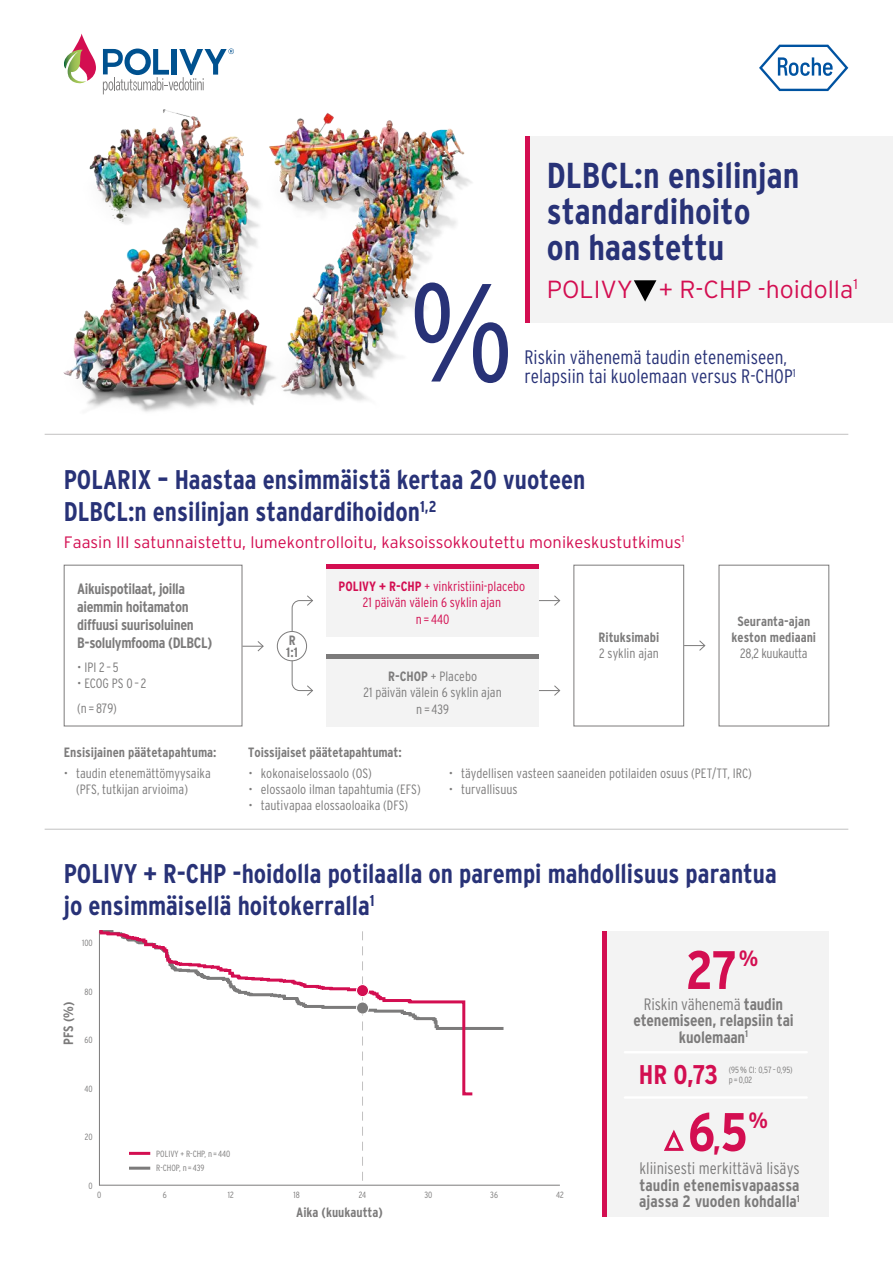
<style>
.page{position:relative;width:893px;height:1263px;background:#fff}
.page>*{position:absolute;margin:0;border:0;box-sizing:border-box;transform-origin:0 0}
.t1{font:300 139.2px "Interstate Condensed";color:#283277}
.t2{font:700 54px "Interstate Condensed";color:#d30e51}
.t3{font:700 36px/36px "Interstate Condensed";color:#283277}
.t4{font:700 27px/31.8px "Interstate Condensed";color:#283277}
.t5{font:700 27px "Interstate Condensed";color:#d30e51}
.t6{font:300 24.75px "Interstate";color:#d30e51}
.t7{font:700 22.05px "Interstate Condensed";color:#d30e51}
.t8{font:300 19.5px/19.5px "Interstate Condensed";color:#283277}
.t9{font:700 16.5px/16.5px "Interstate Condensed";color:#7c7b7b;text-align:center}
.t10{font:300 16.5px "Interstate";color:#d30e51}
.t11{font:300 16.5px "Interstate Condensed";color:#7c7b7b}
.t12{font:700 15px/18px "Interstate Condensed";letter-spacing:-.025em;color:#7c7b7b}
.t13{font:300 13.5px/16.2px "Interstate Condensed";color:#7c7b7b}
.t14{font:700 13.5px/16.2px "Interstate Condensed";color:#7c7b7b;text-align:center}
.t15{font:300 13.5px/16.2px "Interstate Condensed";color:#d30e51;text-align:center}
.t16{font:300 13.5px "Interstate Condensed";letter-spacing:-.02em;color:#7c7b7b}
.t17{font:300 9px/10.8px "Interstate Condensed";color:#7c7b7b}
.s1{font-weight:700}
.s2{font-weight:300}
.s3{font-size:32.4px}
</style>
<div class="page">
<div style="left:602px;top:931px;width:227px;height:286px;background:#f3f3f3"></div>
<div style="left:602px;top:931px;width:5px;height:286px;background:#d30e51"></div>
<hr style="left:99px;top:931px;width:1px;height:254px;background:#7c7b7b">
<hr style="left:99px;top:1185px;width:461px;height:1px;background:#7c7b7b">
<svg style="left:759px;top:45px;width:89px;height:46px"></svg>
<div style="left:530px;top:136px;width:363px;height:186px;background:#f3f3f3"></div>
<img style="left:63px;top:110px;width:409px;height:302px">
<hr style="left:526px;top:136px;width:4px;height:186px;background:#d30e51">
<div style="left:719px;top:565px;width:110px;height:161px;border:1px solid #7c7b7b"></div>
<div style="left:64px;top:565px;width:178px;height:161px;border:1px solid #7c7b7b"></div>
<svg style="left:242px;top:640px;width:22px;height:12px"></svg>
<div style="left:573px;top:565px;width:111px;height:161px;border:1px solid #7c7b7b"></div>
<svg style="left:684px;top:640px;width:22px;height:11px"></svg>
<svg style="left:539px;top:595px;width:22px;height:11px"></svg>
<div style="left:326px;top:569px;width:213px;height:67px;background:#f3f3f3"></div>
<hr style="left:326px;top:565px;width:213px;height:4px;background:#d30e51">
<svg style="left:539px;top:685px;width:22px;height:11px"></svg>
<div style="left:326px;top:659px;width:213px;height:67px;background:#f3f3f3"></div>
<hr style="left:326px;top:655px;width:213px;height:4px;background:#7c7b7b">
<svg style="left:291px;top:595px;width:22px;height:101px"></svg>
<div style="left:277px;top:631px;width:30px;height:30px;background:#fff;border-radius:50%"></div>
<div style="left:277px;top:631px;width:30px;height:30px;border:1px solid #7c7b7b;border-radius:50%"></div>
<hr style="left:45px;top:434px;width:803px;height:1px;background:#c2c1c1">
<hr style="left:45px;top:829px;width:803px;height:1px;background:#c2c1c1">
<svg style="left:664px;top:1129px;width:20px;height:22px"></svg>
<hr style="left:625px;top:1051px;width:182px;height:2px;background:#fff">
<hr style="left:625px;top:1096px;width:182px;height:3px;background:#fff">
<svg style="left:99px;top:930px;width:376px;height:167px"></svg>
<div style="left:356px;top:984px;width:13px;height:12px;background:#d30e51;border-radius:50%"></div>
<div style="left:356px;top:984px;width:13px;height:13px;border:1px solid #fff;border-radius:50%"></div>
<div style="left:356px;top:1002px;width:13px;height:12px;background:#7c7b7b;border-radius:50%"></div>
<div style="left:356px;top:1002px;width:13px;height:12px;border:1px solid #fff;border-radius:50%"></div>
<hr style="left:129px;top:1152px;width:21px;height:3px;background:#d30e51">
<hr style="left:129px;top:1167px;width:21px;height:3px;background:#7c7b7b">
<svg style="left:634px;top:280px;width:22px;height:22px"></svg>
<svg style="left:64px;top:34px;width:32px;height:50px"></svg>
<svg style="left:103px;top:49px;width:131px;height:45px"></svg>
<h1 class="t1" style="left:408px;top:254px;width:107px">%</h1>
<h3 class="t3" style="left:547px;top:157px;width:254px">DLBCL:n ensilinjan standardihoito<br>on haastettu</h3>
<h3 class="t6" style="left:547px;top:275px;width:313px">POLIVY + R-CHP -hoidolla<sup>1</sup></h3>
<h3 class="t8" style="left:524px;top:347px;width:272px">Riskin vähenemä taudin etenemiseen, relapsiin tai kuolemaan versus R-CHOP<sup>1</sup></h3>
<h3 class="t4" style="left:64px;top:463px;width:523px">POLARIX – Haastaa ensimmäistä kertaa 20 vuoteen<br>DLBCL:n ensilinjan standardihoidon<sup>1,2</sup></h3>
<p class="t10" style="left:64px;top:533px;width:622px">Faasin III satunnaistettu, lumekontrolloitu, kaksoissokkoutettu monikeskustutkimus<sup>1</sup></p>
<p class="t12" style="left:77px;top:579px;width:136px">Aikuispotilaat, joilla aiemmin hoitamaton diffuusi suurisoluinen<br>B-solulymfooma (DLBCL)</p>
<p class="t13" style="left:77px;top:659px;width:43px">• IPI 2–5</p>
<p class="t13" style="left:77px;top:671px;width:71px;line-height:24.9px">• ECOG PS 0 – 2 (n = 879)</p>
<p class="t14" style="left:286px;top:634px;width:13px;line-height:11.9px;text-align:left">R<br>1:1</p>
<p class="t15" style="left:339px;top:578px;width:188px"><span class="s1">POLIVY + R-CHP</span> + vinkristiini-placebo<br>21 päivän välein 6 syklin ajan<br>n=440</p>
<p class="t13" style="left:364px;top:668px;width:140px;text-align:center"><span class="s1">R-CHOP</span> + Placebo<br>21 päivän välein 6 syklin ajan n=439</p>
<p class="t14" style="left:599px;top:629px;width:62px">Rituksimabi</p>
<p class="t13" style="left:599px;top:645px;width:61px">2 syklin ajan</p>
<p class="t14" style="left:731px;top:613px;width:86px">Seuranta-ajan keston mediaani</p>
<p class="t16" style="left:740px;top:646px;width:69px">28,2 kuukautta</p>
<p class="t14" style="left:248px;top:744px;width:155px">Toissijaiset päätetapahtumat:</p>
<p class="t14" style="left:64px;top:744px;width:154px">Ensisijainen päätetapahtuma:</p>
<p class="t13" style="left:76px;top:765px;width:136px;text-indent:-12px">• taudin etenemättömyysaika (PFS, tutkijan arvioima)</p>
<p class="t13" style="left:249px;top:765px;width:125px">• kokonaiselossaolo (OS)</p>
<p class="t13" style="left:249px;top:781px;width:174px">• elossaolo ilman tapahtumia (EFS)</p>
<p class="t13" style="left:249px;top:797px;width:161px">• tautivapaa elossaoloaika (DFS)</p>
<p class="t13" style="left:449px;top:765px;width:305px">• täydellisen vasteen saaneiden potilaiden osuus (PET/TT, IRC)</p>
<p class="t13" style="left:449px;top:781px;width:70px">• turvallisuus</p>
<h3 class="t4" style="left:64px;top:857px;width:715px">POLIVY + R-CHP -hoidolla potilaalla on parempi mahdollisuus parantua jo ensimmäisellä hoitokerralla<sup>1</sup></h3>
<p class="t17" style="left:82px;top:937px;width:12px">100</p>
<p class="t14" style="left:60px;top:1045px;width:44px;rotate:-90deg">PFS (%)</p>
<p class="t17" style="left:85px;top:986px;width:10px">80</p>
<p class="t17" style="left:85px;top:1034px;width:10px">60</p>
<p class="t17" style="left:85px;top:1083px;width:10px">40</p>
<p class="t17" style="left:85px;top:1132px;width:9px">20</p>
<p class="t17" style="left:89px;top:1180px;width:6px">0</p>
<p class="t17" style="left:156px;top:1146px;width:76px;line-height:14.9px">POLIVY + R-CHP, n = 440<br>R-CHOP, n = 439</p>
<p class="t17" style="left:97px;top:1189px;width:6px">0</p>
<p class="t17" style="left:163px;top:1189px;width:5px">6</p>
<p class="t17" style="left:228px;top:1189px;width:7px">12</p>
<p class="t17" style="left:294px;top:1189px;width:8px">18</p>
<p class="t17" style="left:359px;top:1189px;width:9px">24</p>
<p class="t17" style="left:424px;top:1189px;width:9px">30</p>
<p class="t17" style="left:490px;top:1189px;width:9px">36</p>
<p class="t17" style="left:556px;top:1189px;width:9px">42</p>
<p class="t14" style="left:296px;top:1204px;width:88px">Aika (kuukautta)</p>
<h2 class="t2" style="left:686px;top:940px;width:52px">27</h2>
<h3 class="t7" style="left:739px;top:946px;width:20px">%</h3>
<p class="t9" style="left:633px;top:995px;width:162px"><span class="s2">Riskin vähenemä</span> taudin etenemiseen, relapsiin tai kuolemaan<sup>1</sup></p>
<h3 class="t5" style="left:639px;top:1060px;width:81px">HR 0,73</h3>
<p class="t17" style="left:729px;top:1064px;width:65px">(95% CI: 0,57 – 0,95) p = 0,02</p>
<h2 class="t2" style="left:688px;top:1102px;width:61px">6<span class="s3">,</span>5</h2>
<h3 class="t7" style="left:749px;top:1108px;width:20px">%</h3>
<p class="t11" style="left:639px;top:1159px;width:162px">kliinisesti merkittävä lisäys</p>
<p class="t9" style="left:639px;top:1177px;width:162px;text-align:left">taudin etenemisvapaassa ajassa 2 vuoden kohdalla<sup>1</sup></p>
</div>
